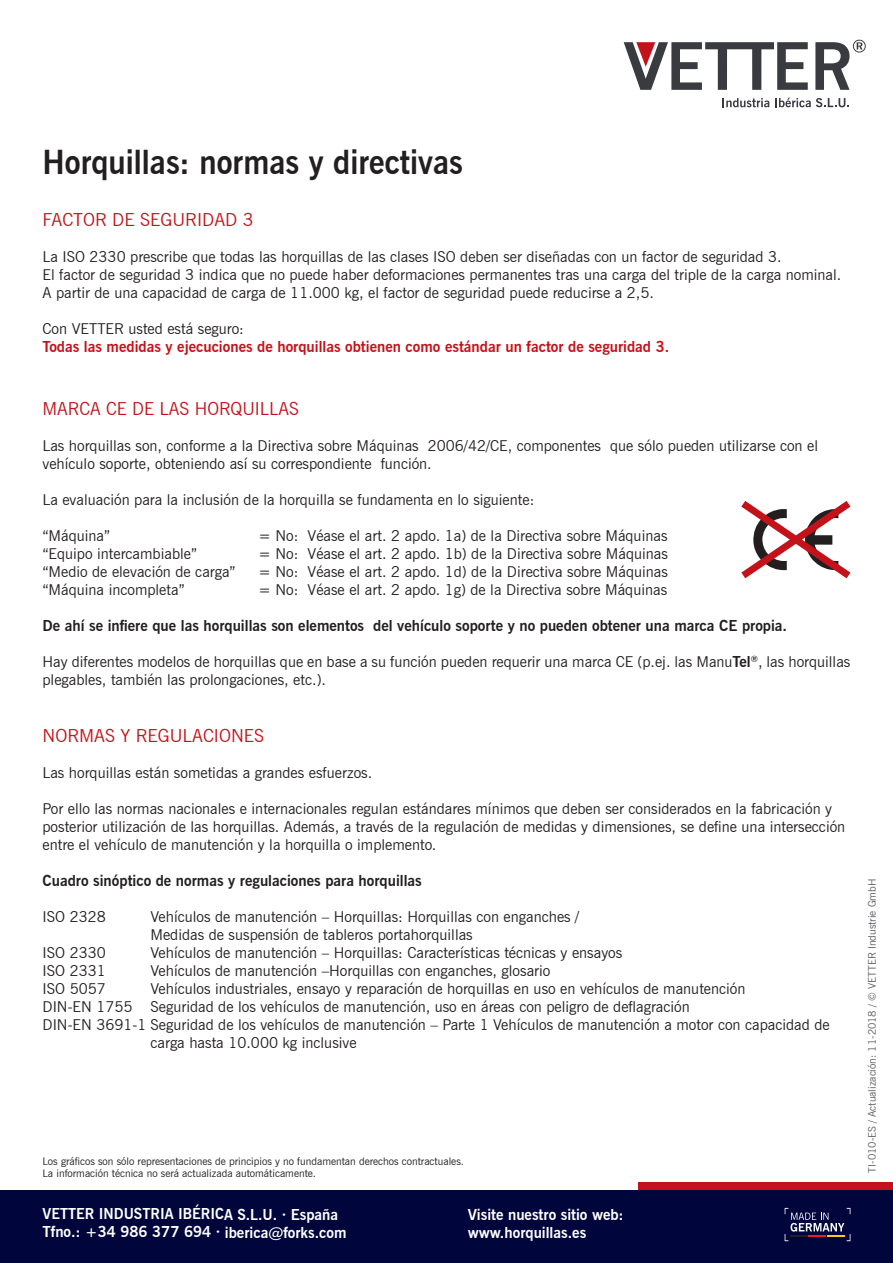
<style>
.page{position:relative;width:893px;height:1263px;background:#fff}
.page>*{position:absolute;margin:0;border:0;box-sizing:border-box;transform-origin:0 0}
.t1{font:700 33px "News Gothic BT";color:#231f20;scale:.95 1}
.t2{font:18px "News Gothic BT";color:#c4121a}
.t3{font:15px/18px "News Gothic BT";color:#231f20}
.t4{font:700 15px "News Gothic BT";color:#231f20}
.t5{font:700 15px "News Gothic BT";color:#c4121a}
.t6{font:700 15px/18px "News Gothic BT";letter-spacing:-.005em;color:#fff;scale:.96 1}
.t7{font:700 15px/18px "News Gothic BT";letter-spacing:-.005em;color:#fff}
.t8{font:10.5px/12.6px "News Gothic BT";color:#231f20}
.t9{font:10.5px "News Gothic BT";color:#5c5c62}
.s1{font-weight:700}
</style>
<div class="page">
<div style="left:638px;top:1182px;width:255px;height:43px;background:#c4121a"></div>
<svg style="left:722px;top:98px;width:47px;height:9px"></svg>
<svg style="left:775px;top:98px;width:74px;height:9px"></svg>
<svg style="left:815px;top:40px;width:51px;height:50px"></svg>
<svg style="left:624px;top:42px;width:184px;height:48px"></svg>
<div style="left:0;top:1191px;width:893px;height:72px;background:#00063b"></div>
<svg style="left:785px;top:1208px;width:65px;height:33px"></svg>
<svg style="left:741px;top:501px;width:110px;height:78px"></svg>
<p class="t1" style="left:43px;top:142px;width:444px">Horquillas: normas y directivas</p>
<p class="t2" style="left:43px;top:209px;width:213px">FACTOR DE SEGURIDAD 3</p>
<p class="t3" style="left:43px;top:248px;width:741px">La ISO 2330 prescribe que todas las horquillas de las clases ISO deben ser diseñadas con un factor de seguridad 3.</p>
<p class="t3" style="left:43px;top:266px;width:800px">El factor de seguridad 3 indica que no puede haber deformaciones permanentes tras una carga del triple de la carga nominal.<br>A partir de una capacidad de carga de 11.000 kg, el factor de seguridad puede reducirse a 2,5.</p>
<p class="t3" style="left:43px;top:320px;width:203px">Con VETTER usted está seguro:</p>
<p class="t5" style="left:43px;top:338px;width:628px">Todas las medidas y ejecuciones de horquillas obtienen como estándar un factor de seguridad 3.</p>
<p class="t2" style="left:43px;top:398px;width:258px">MARCA CE DE LAS HORQUILLAS</p>
<p class="t3" style="left:43px;top:437px;width:777px">Las horquillas son, conforme a la Directiva sobre Máquinas 2006/42/CE, componentes que sólo pueden utilizarse con el</p>
<p class="t3" style="left:43px;top:455px;width:391px">vehículo soporte, obteniendo así su correspondiente función.</p>
<p class="t3" style="left:43px;top:491px;width:493px">La evaluación para la inclusión de la horquilla se fundamenta en lo siguiente:</p>
<p class="t3" style="left:43px;top:527px;width:69px">“Máquina”</p>
<p class="t3" style="left:259px;top:527px;width:410px">= No: Véase el art. 2 apdo. 1a) de la Directiva sobre Máquinas</p>
<p class="t3" style="left:43px;top:545px;width:156px">“Equipo intercambiable”</p>
<p class="t3" style="left:259px;top:545px;width:411px">= No: Véase el art. 2 apdo. 1b) de la Directiva sobre Máquinas</p>
<p class="t3" style="left:43px;top:563px;width:195px">“Medio de elevación de carga”</p>
<p class="t3" style="left:259px;top:563px;width:411px">= No: Véase el art. 2 apdo. 1d) de la Directiva sobre Máquinas</p>
<p class="t3" style="left:43px;top:581px;width:144px">“Máquina incompleta”</p>
<p class="t3" style="left:259px;top:581px;width:410px">= No: Véase el art. 2 apdo. 1g) de la Directiva sobre Máquinas</p>
<p class="t4" style="left:43px;top:617px;width:746px">De ahí se infiere que las horquillas son elementos del vehículo soporte y no pueden obtener una marca CE propia.</p>
<p class="t3" style="left:43px;top:653px;width:809px">Hay diferentes modelos de horquillas que en base a su función pueden requerir una marca CE (p.ej. las Manu<span class="s1">Tel</span><sup>®</sup>, las horquillas plegables, también las prolongaciones, etc.).</p>
<p class="t2" style="left:43px;top:725px;width:223px">NORMAS Y REGULACIONES</p>
<p class="t3" style="left:43px;top:763px;width:331px">Las horquillas están sometidas a grandes esfuerzos.</p>
<p class="t3" style="left:43px;top:799px;width:804px">Por ello las normas nacionales e internacionales regulan estándares mínimos que deben ser considerados en la fabricación y posterior utilización de las horquillas. Además, a través de la regulación de medidas y dimensiones, se define una intersección entre el vehículo de manutención y la horquilla o implemento.</p>
<p class="t4" style="left:43px;top:871px;width:381px">Cuadro sinóptico de normas y regulaciones para horquillas</p>
<p class="t3" style="left:43px;top:907px;width:65px">ISO 2328</p>
<p class="t3" style="left:151px;top:907px;width:430px">Vehículos de manutención – Horquillas: Horquillas con enganches /</p>
<p class="t3" style="left:151px;top:925px;width:324px">Medidas de suspensión de tableros portahorquillas</p>
<p class="t3" style="left:43px;top:943px;width:65px">ISO 2330</p>
<p class="t3" style="left:151px;top:943px;width:473px">Vehículos de manutención – Horquillas: Características técnicas y ensayos</p>
<p class="t3" style="left:43px;top:961px;width:65px">ISO 2331</p>
<p class="t3" style="left:151px;top:961px;width:401px">Vehículos de manutención –Horquillas con enganches, glosario</p>
<p class="t3" style="left:43px;top:979px;width:65px">ISO 5057</p>
<p class="t3" style="left:151px;top:979px;width:596px">Vehículos industriales, ensayo y reparación de horquillas en uso en vehículos de manutención</p>
<p class="t3" style="left:43px;top:997px;width:649px">DIN-EN 1755 Seguridad de los vehículos de manutención, uso en áreas con peligro de deflagración</p>
<p class="t3" style="left:43px;top:1015px;width:789px">DIN-EN 3691-1 Seguridad de los vehículos de manutención – Parte 1 Vehículos de manutención a motor con capacidad de</p>
<p class="t3" style="left:151px;top:1033px;width:208px">carga hasta 10.000 kg inclusive</p>
<p class="t8" style="left:43px;top:1154px;width:423px">Los gráficos son sólo representaciones de principios y no fundamentan derechos contractuales.<br>La información técnica no será actualizada automáticamente.</p>
<p class="t6" style="left:42px;top:1205px;width:318px">VETTER INDUSTRIA IBÉRICA S.L.U. · España<br>Tfno.: +34 986 377 694 · iberica@forks.com</p>
<p class="t7" style="left:468px;top:1206px;width:158px">Visite nuestro sitio web: www.horquillas.es</p>
<p class="t9" style="left:866px;top:1172px;width:295px;rotate:-90deg">TI-010-ES / Actualización: 11-2018 / © VETTER Industrie GmbH</p>
</div>
